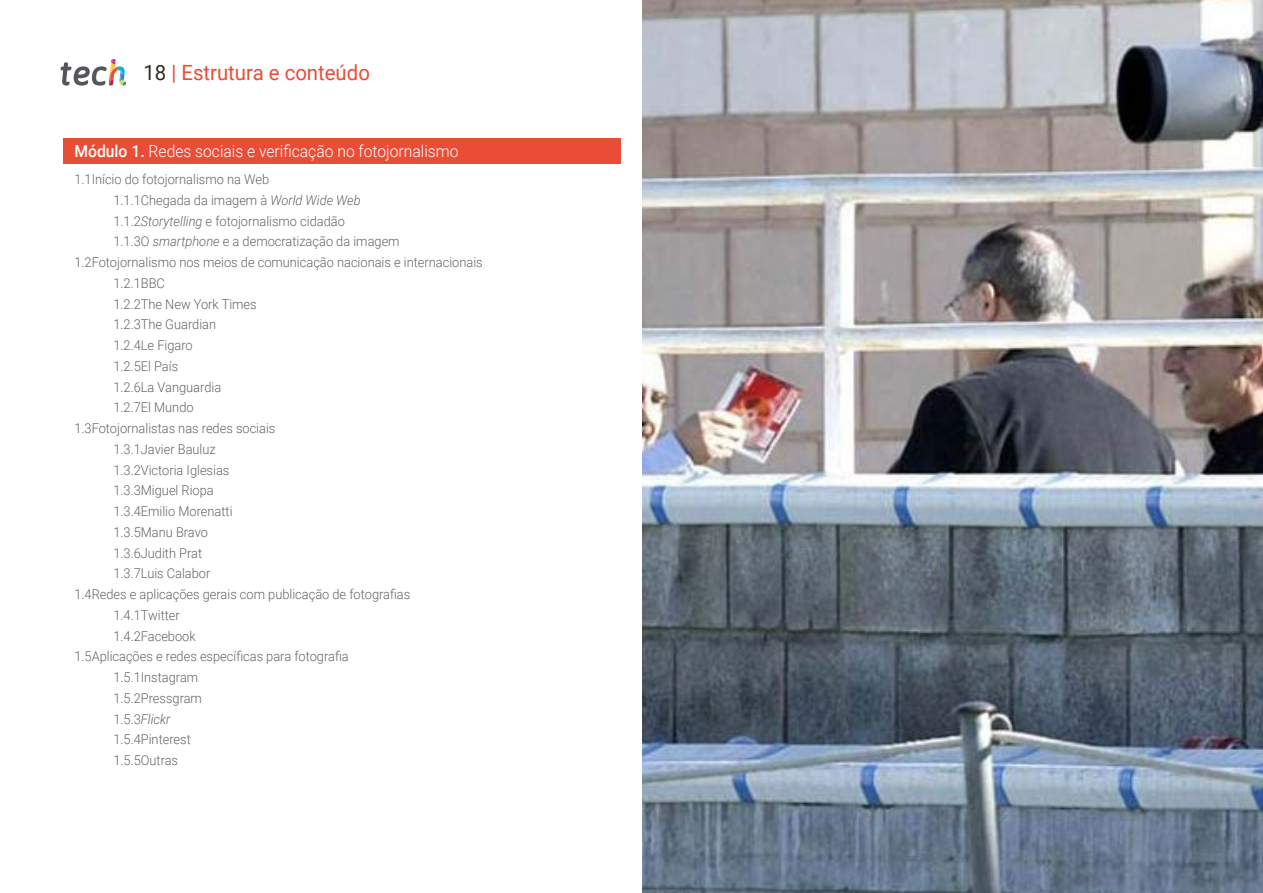
<style>
.page{position:relative;width:1263px;height:893px;background:#fff}
.page>*{position:absolute;margin:0;border:0;box-sizing:border-box;transform-origin:0 0}
.t1{font:21px "Roboto";color:#e94d35}
.t2{font:300 16.5px "Roboto";color:#fff;scale:.95 1}
.t3{font:300 13.5px "Roboto";color:#61646a;scale:.95 1}
.t4{font:italic 300 13.5px "Roboto";color:#61646a;scale:.95 1}
.s1{color:#312e20}
.s2{font-weight:500}
.s3{font-style:italic}
.s4{font-style:normal}
</style>
<div class="page">
<svg style="left:61px;top:59px;width:65px;height:27px"></svg>
<div style="left:63px;top:138px;width:558px;height:25px;background:#e94d35"></div>
<img style="left:642px;top:0;width:621px;height:893px">
<h1 class="t1" style="left:144px;top:57px;width:228px"><span class="s1">18</span> | Estrutura e conteúdo</h1>
<p class="t2" style="left:74px;top:139px;width:406px"><span class="s2">Módulo 1.</span> Redes sociais e verificação no fotojornalismo</p>
<p class="t3" style="left:74px;top:170px;width:206px">1.1Início do fotojornalismo na Web</p>
<p class="t3" style="left:113px;top:190px;width:262px">1.1.1Chegada da imagem à <span class="s3">World Wide Web</span></p>
<p class="t3" style="left:113px;top:211px;width:245px">1.1.2<span class="s3">Storytelling</span> e fotojornalismo cidadão</p>
<p class="t3" style="left:113px;top:232px;width:303px">1.1.3O <span class="s3">smartphone</span> e a democratização da imagem</p>
<p class="t3" style="left:74px;top:253px;width:431px">1.2Fotojornalismo nos meios de comunicação nacionais e internacionais</p>
<p class="t3" style="left:113px;top:273px;width:56px">1.2.1BBC</p>
<p class="t3" style="left:113px;top:294px;width:152px">1.2.2The New York Times</p>
<p class="t3" style="left:113px;top:315px;width:110px">1.2.3The Guardian</p>
<p class="t3" style="left:113px;top:336px;width:85px">1.2.4Le Figaro</p>
<p class="t3" style="left:113px;top:356px;width:70px">1.2.5El País</p>
<p class="t3" style="left:113px;top:377px;width:115px">1.2.6La Vanguardia</p>
<p class="t3" style="left:113px;top:398px;width:86px">1.2.7El Mundo</p>
<p class="t3" style="left:74px;top:419px;width:213px">1.3Fotojornalistas nas redes sociais</p>
<p class="t3" style="left:113px;top:439px;width:109px">1.3.1Javier Bauluz</p>
<p class="t3" style="left:113px;top:460px;width:124px">1.3.2Victoria Iglesias</p>
<p class="t3" style="left:113px;top:481px;width:107px">1.3.3Miguel Riopa</p>
<p class="t3" style="left:113px;top:502px;width:127px">1.3.4Emilio Morenatti</p>
<p class="t3" style="left:113px;top:522px;width:101px">1.3.5Manu Bravo</p>
<p class="t3" style="left:113px;top:543px;width:95px">1.3.6Judith Prat</p>
<p class="t3" style="left:113px;top:564px;width:104px">1.3.7Luis Calabor</p>
<p class="t3" style="left:74px;top:585px;width:355px">1.4Redes e aplicações gerais com publicação de fotografias</p>
<p class="t3" style="left:113px;top:605px;width:71px">1.4.1Twitter</p>
<p class="t3" style="left:113px;top:626px;width:88px">1.4.2Facebook</p>
<p class="t3" style="left:74px;top:647px;width:290px">1.5Aplicações e redes específicas para fotografia</p>
<p class="t3" style="left:113px;top:668px;width:91px">1.5.1Instagram</p>
<p class="t3" style="left:113px;top:688px;width:95px">1.5.2Pressgram</p>
<p class="t4" style="left:113px;top:709px;width:62px"><span class="s4">1.5.3</span>Flickr</p>
<p class="t3" style="left:113px;top:730px;width:83px">1.5.4Pinterest</p>
<p class="t3" style="left:113px;top:751px;width:70px">1.5.5Outras</p>
</div>
